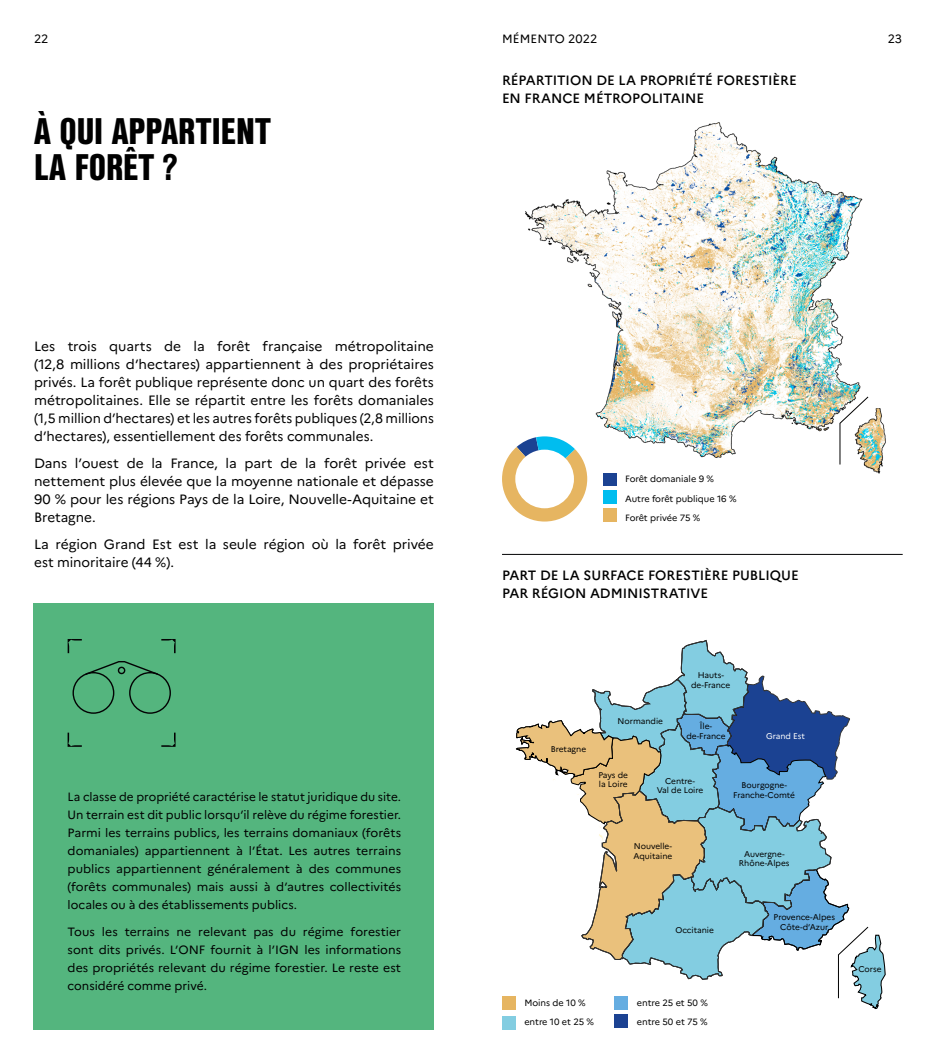
<style>
.page{position:relative;width:936px;height:1063px;background:#fff}
.page>*{position:absolute;margin:0;border:0;box-sizing:border-box;transform-origin:0 0}
.t1{font:900 36px/36px "Nimbus San Con L";letter-spacing:-.005em;color:#000}
.t2{font:13.5px/18px "Marianne";letter-spacing:-.005em;color:#000;text-align:justify}
.t3{font:500 13.5px/18px "Marianne";letter-spacing:-.005em;color:#000}
.t4{font:12px/18px "Marianne";color:#000;text-align:justify}
.t5{font:9.15px/19.8px "Marianne";letter-spacing:-.005em;color:#000}
.t6{font:8.4px/9.8px "Marianne";letter-spacing:-.005em;color:#000;text-align:center}
.t7{font:8.4px "Marianne";letter-spacing:-.005em;color:#fff}
</style>
<div class="page">
<div style="left:34px;top:604px;width:400px;height:426px;background:#54b57e"></div>
<svg style="left:72px;top:661px;width:99px;height:53px"></svg>
<svg style="left:161px;top:733px;width:14px;height:14px"></svg>
<svg style="left:161px;top:639px;width:14px;height:14px"></svg>
<svg style="left:68px;top:639px;width:14px;height:14px"></svg>
<svg style="left:68px;top:733px;width:14px;height:14px"></svg>
<hr style="left:502px;top:554px;width:400px;height:1px;background:#020203">
<div style="left:615px;top:996px;width:13px;height:14px;background:#65ade1"></div>
<div style="left:615px;top:1015px;width:13px;height:13px;background:#1b4292"></div>
<div style="left:502px;top:996px;width:13px;height:14px;background:#e6b561"></div>
<div style="left:502px;top:1016px;width:13px;height:13px;background:#83cde1"></div>
<div style="left:603px;top:473px;width:13px;height:13px;background:#1b4292"></div>
<div style="left:603px;top:491px;width:13px;height:13px;background:#00bdef"></div>
<div style="left:603px;top:508px;width:13px;height:14px;background:#e6b561"></div>
<img style="left:526px;top:122px;width:342px;height:336px">
<img style="left:864px;top:408px;width:22px;height:66px">
<svg style="left:839px;top:397px;width:29px;height:68px"></svg>
<svg style="left:502px;top:436px;width:85px;height:86px"></svg>
<svg style="left:516px;top:640px;width:369px;height:369px"></svg>
<p class="t4" style="left:34px;top:29px;width:16px">22</p>
<p class="t4" style="left:502px;top:29px;width:97px">MÉMENTO 2022</p>
<p class="t4" style="left:887px;top:29px;width:16px">23</p>
<h1 class="t1" style="left:34px;top:112px;width:238px">À QUI APPARTIENT<br>LA FORÊT ?</h1>
<p class="t2" style="left:34px;top:336px;width:401px">Les trois quarts de la forêt française métropolitaine (12,8 millions d’hectares) appartiennent à des propriétaires privés. La forêt publique représente donc un quart des forêts métropolitaines. Elle se répartit entre les forêts domaniales (1,5 million d’hectares) et les autres forêts publiques (2,8 millions d’hectares), essentiellement des forêts communales.</p>
<p class="t2" style="left:34px;top:453px;width:401px">Dans l’ouest de la France, la part de la forêt privée est nettement plus élevée que la moyenne nationale et dépasse 90 % pour les régions Pays de la Loire, Nouvelle-Aquitaine et Bretagne.</p>
<p class="t2" style="left:34px;top:534px;width:401px">La région Grand Est est la seule région où la forêt privée est minoritaire (44 %).</p>
<p class="t4" style="left:68px;top:787px;width:335px">La classe de propriété caractérise le statut juridique du site.<br>Un terrain est dit public lorsqu’il relève du régime forestier.<br>Parmi les terrains publics, les terrains domaniaux (forêts domaniales) appartiennent à l’État. Les autres terrains publics appartiennent généralement à des communes (forêts communales) mais aussi à d’autres collectivités locales ou à des établissements publics.</p>
<p class="t4" style="left:68px;top:922px;width:335px">Tous les terrains ne relevant pas du régime forestier sont dits privés. L’ONF fournit à l’IGN les informations des propriétés relevant du régime forestier. Le reste est considéré comme privé.</p>
<p class="t3" style="left:502px;top:70px;width:296px">RÉPARTITION DE LA PROPRIÉTÉ FORESTIÈRE<br>EN FRANCE MÉTROPOLITAINE</p>
<p class="t5" style="left:625px;top:468px;width:113px">Forêt domaniale 9 %<br>Autre forêt publique 16 %<br>Forêt privée 75 %</p>
<p class="t3" style="left:502px;top:565px;width:298px">PART DE LA SURFACE FORESTIÈRE PUBLIQUE<br>PAR RÉGION ADMINISTRATIVE</p>
<p class="t6" style="left:550px;top:743px;width:37px">Bretagne</p>
<p class="t6" style="left:617px;top:715px;width:47px">Normandie</p>
<p class="t6" style="left:691px;top:669px;width:41px">Hauts&shy;de-France</p>
<p class="t6" style="left:686px;top:721px;width:41px">Île&shy;de-France</p>
<p class="t7" style="left:766px;top:730px;width:40px">Grand Est</p>
<p class="t6" style="left:598px;top:769px;width:31px;text-align:left">Pays de la Loire</p>
<p class="t6" style="left:656px;top:775px;width:48px">Centre-<br>Val de Loire</p>
<p class="t6" style="left:733px;top:780px;width:63px">Bourgogne-<br>Franche-Comté</p>
<p class="t6" style="left:633px;top:841px;width:40px;text-align:left">Nouvelle-<br>Aquitaine</p>
<p class="t6" style="left:739px;top:848px;width:52px">Auvergne-<br>Rhône-Alpes</p>
<p class="t6" style="left:675px;top:925px;width:40px">Occitanie</p>
<p class="t6" style="left:773px;top:912px;width:63px">Provence-Alpes<br>Côte-d’Azur</p>
<p class="t5" style="left:524px;top:992px;width:71px">Moins de 10 % entre 10 et 25 %</p>
<p class="t5" style="left:637px;top:992px;width:72px">entre 25 et 50 % entre 50 et 75 %</p>
<p class="t6" style="left:858px;top:963px;width:25px">Corse</p>
</div>
